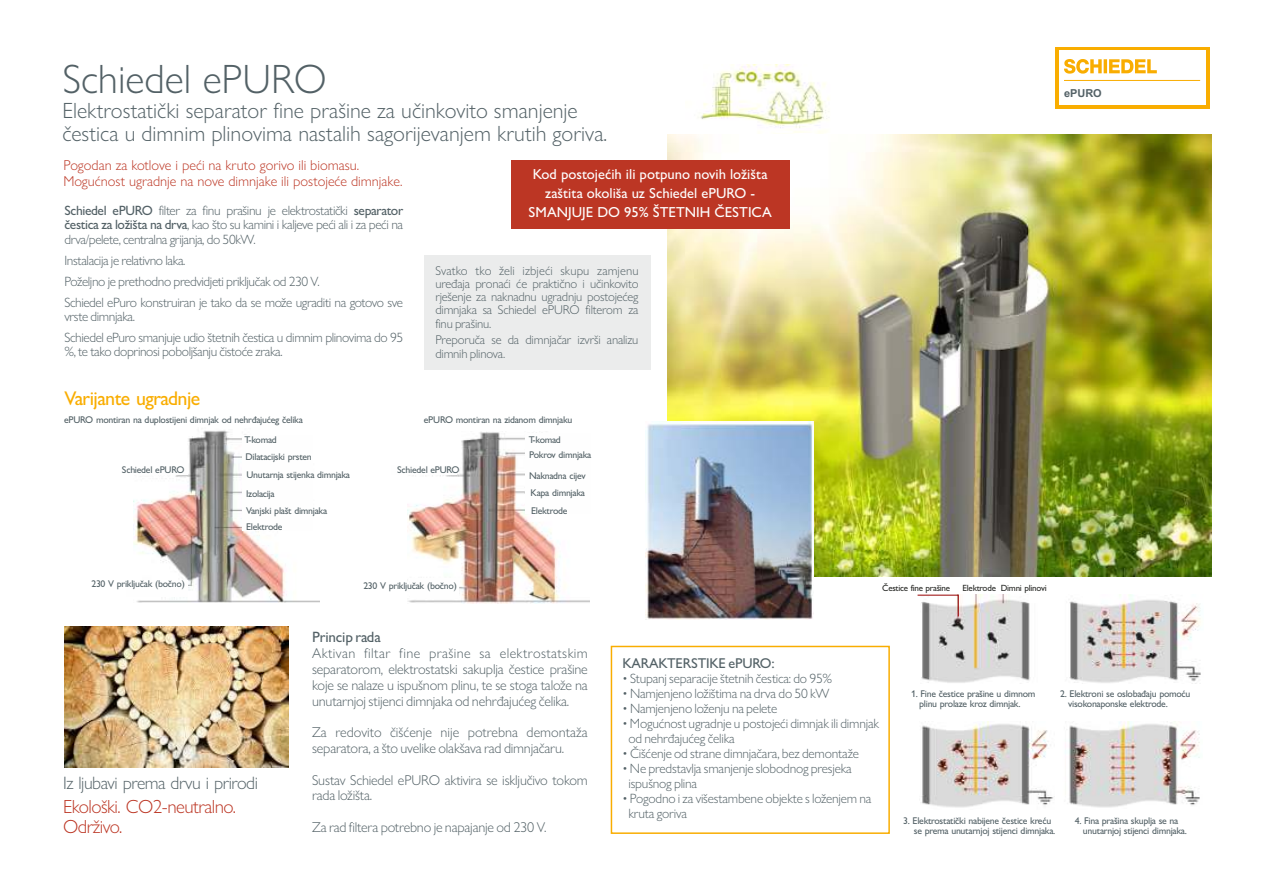
<style>
.page{position:relative;width:1263px;height:893px;background:#fff}
.page>*{position:absolute;margin:0;border:0;box-sizing:border-box;transform-origin:0 0}
.t1{font:300 41.1px "Gill Sans Nova";color:#536166}
.t2{font:300 22.05px/23px "Gill Sans Nova";color:#536166}
.t3{font:19.95px "Gill Sans Nova";letter-spacing:-.03em;color:#f9ad00}
.t4{font:300 19.05px/19.8px "Gill Sans Nova";letter-spacing:-.03em;color:#bc3624}
.t5{font:300 18px "Gill Sans Nova";letter-spacing:-.03em;color:#536166}
.t6{font:15px "Gill Sans Nova";letter-spacing:-.015em;color:#536166}
.t7{font:14.55px/18.9px "Gill Sans Nova";color:#fefefe;text-align:center}
.t8{font:300 14.4px/15.9px "Gill Sans Nova";color:#bc3624}
.t9{font:300 14.25px/15.8px "Gill Sans Nova";letter-spacing:-.015em;color:#536166}
.t10{font:14.25px "Gill Sans Nova";letter-spacing:-.015em;color:#536166}
.t11{font:300 13.5px/14.1px "Gill Sans Nova";letter-spacing:-.025em;color:#536166}
.t12{font:300 12.75px/13.4px "Gill Sans Nova";letter-spacing:-.015em;color:#536166;text-align:justify}
.t13{font:700 10.95px "Arial";color:#536166}
.t14{font:9.75px/10.8px "Gill Sans Nova";letter-spacing:-.03em;color:#536166}
.t15{font:9px "Gill Sans Nova";letter-spacing:-.03em;color:#2a2b28}
.s1{font-weight:400}
</style>
<div class="page">
<div style="left:611px;top:646px;width:279px;height:188px;border:1px solid #f9ad00"></div>
<svg style="left:1055px;top:47px;width:154px;height:62px;background:#f9b71f"></svg>
<div style="left:1058px;top:51px;width:147px;height:54px;background:#fff"></div>
<svg style="left:1064px;top:59px;width:93px;height:15px"></svg>
<hr style="left:1064px;top:80px;width:136px;height:1px;background:#f9ad00">
<img style="left:668px;top:134px;width:543px;height:442px">
<img style="left:645px;top:422px;width:168px;height:198px">
<div style="left:424px;top:255px;width:226px;height:115px;background:#ebecec"></div>
<img style="left:64px;top:627px;width:225px;height:140px">
<img style="left:921px;top:722px;width:279px;height:86px">
<img style="left:921px;top:594px;width:280px;height:89px">
<img style="left:698px;top:64px;width:131px;height:69px">
<div style="left:511px;top:161px;width:279px;height:68px;background:#bc3624"></div>
<img style="left:407px;top:432px;width:183px;height:172px">
<div style="left:525px;top:433px;width:66px;height:81px;background:#fefefe"></div>
<div style="left:391px;top:466px;width:65px;height:9px;background:#fefefe"></div>
<div style="left:410px;top:578px;width:48px;height:20px;background:#fefefe"></div>
<img style="left:133px;top:430px;width:187px;height:172px">
<div style="left:242px;top:435px;width:70px;height:95px;background:#fefefe"></div>
<div style="left:126px;top:580px;width:62px;height:17px;background:#fefefe"></div>
<div style="left:133px;top:460px;width:55px;height:15px;background:#fefefe"></div>
<svg style="left:917px;top:594px;width:42px;height:23px"></svg>
<h1 class="t1" style="left:63px;top:64px;width:265px">Schiedel ePURO</h1>
<h2 class="t2" style="left:62px;top:102px;width:546px">Elektrostatički separator fine prašine za učinkovito smanjenje čestica u dimnim plinovima nastalih sagorijevanjem krutih goriva.</h2>
<p class="t8" style="left:63px;top:159px;width:341px">Pogodan za kotlove i peći na kruto gorivo ili biomasu.<br>Mogućnost ugradnje na nove dimnjake ili postojeće dimnjake.</p>
<p class="t7" style="left:529px;top:166px;width:245px">Kod postojećih ili potpuno novih ložišta zaštita okoliša uz Schiedel ePURO -<br>SMANJUJE DO 95% ŠTETNIH ČESTICA</p>
<p class="t11" style="left:64px;top:205px;width:340px;text-align:justify"><span class="s1">Schiedel ePURO</span> filter za finu prašinu je elektrostatički <span class="s1">separator čestica za ložišta na drva</span>, kao što su kamini i kaljeve peći ali i za peći na drva/pelete, centralna grijanja, do 50kW.</p>
<p class="t11" style="left:64px;top:254px;width:123px">Instalacija je relativno laka.</p>
<p class="t11" style="left:64px;top:276px;width:257px">Poželjno je prethodno predvidjeti priključak od 230 V.</p>
<p class="t11" style="left:64px;top:297px;width:340px">Schiedel ePuro konstruiran je tako da se može ugraditi na gotovo sve vrste dimnjaka.</p>
<p class="t11" style="left:64px;top:332px;width:340px">Schiedel ePuro smanjuje udio štetnih čestica u dimnim plinovima do 95 %, te tako doprinosi poboljšanju čistoće zraka.</p>
<h3 class="t3" style="left:64px;top:391px;width:137px">Varijante ugradnje</h3>
<p class="t14" style="left:64px;top:415px;width:240px">ePURO montiran na duplostijeni dimnjak od nehrđajućeg čelika</p>
<p class="t12" style="left:435px;top:265px;width:205px">Svatko tko želi izbjeći skupu zamjenu uređaja pronaći će praktično i učinkovito rješenje za naknadnu ugradnju postojećeg dimnjaka sa Schiedel ePURO filterom za finu prašinu.</p>
<p class="t12" style="left:435px;top:335px;width:205px">Preporuča se da dimnjačar izvrši analizu dimnih plinova.</p>
<p class="t14" style="left:424px;top:415px;width:150px">ePURO montiran na zidanom dimnjaku</p>
<p class="t14" style="left:122px;top:465px;width:64px">Schiedel ePURO</p>
<p class="t14" style="left:91px;top:579px;width:95px">230 V priključak (bočno)</p>
<p class="t14" style="left:245px;top:432px;width:107px;line-height:17.5px">T-komad<br>Dilatacijski prsten<br>Unutarnja stijenka dimnjaka</p>
<p class="t14" style="left:246px;top:486px;width:83px;line-height:17.5px">Izolacija<br>Vanjski plašt dimnjaka</p>
<p class="t14" style="left:246px;top:522px;width:38px">Elektrode</p>
<p class="t14" style="left:397px;top:465px;width:64px">Schiedel ePURO</p>
<p class="t14" style="left:363px;top:582px;width:95px">230 V priključak (bočno)</p>
<p class="t14" style="left:529px;top:433px;width:64px;line-height:14.7px">T-komad<br>Pokrov dimnjaka</p>
<p class="t14" style="left:529px;top:468px;width:58px;line-height:17.1px">Naknadna cijev<br>Kapa dimnjaka</p>
<p class="t14" style="left:531px;top:506px;width:38px">Elektrode</p>
<p class="t6" style="left:312px;top:631px;width:70px">Princip rada</p>
<p class="t9" style="left:312px;top:647px;width:277px;text-align:justify">Aktivan filtar fine prašine sa elektrostatskim separatorom, elektrostatski sakuplja čestice prašine koje se nalaze u ispušnom plinu, te se stoga talože na unutarnjoj stijenci dimnjaka od nehrđajućeg čelika.</p>
<p class="t10" style="left:622px;top:658px;width:154px">KARAKTERSTIKE ePURO:</p>
<p class="t11" style="left:622px;top:673px;width:211px">• Stupanj separacije štetnih čestica: do 95%</p>
<p class="t11" style="left:622px;top:703px;width:156px">• Namjenjeno loženju na pelete</p>
<p class="t11" style="left:622px;top:688px;width:208px">• Namjenjeno ložištima na drva do 50 kW</p>
<p class="t13" style="left:1064px;top:89px;width:39px">ePURO</p>
<p class="t15" style="left:882px;top:585px;width:69px">Čestice fine prašine</p>
<p class="t15" style="left:962px;top:585px;width:86px">Elektrode Dimni plinovi</p>
<p class="t14" style="left:919px;top:689px;width:118px;text-indent:-8px">1. Fine čestice prašine u dimnom plinu prolaze kroz dimnjak.</p>
<p class="t14" style="left:1068px;top:689px;width:124px;text-indent:-8px">2. Elektroni se oslobađaju pomoću visokonaponske elektrode.</p>
<h3 class="t5" style="left:63px;top:776px;width:196px">Iz ljubavi prema drvu i prirodi</h3>
<h3 class="t4" style="left:63px;top:799px;width:175px">Ekološki. CO2-neutralno.<br>Održivo.</h3>
<p class="t9" style="left:312px;top:726px;width:277px">Za redovito čišćenje nije potrebna demontaža separatora, a što uvelike olakšava rad dimnjačaru.</p>
<p class="t9" style="left:312px;top:773px;width:277px">Sustav Schiedel ePURO aktivira se isključivo tokom rada ložišta.</p>
<p class="t9" style="left:312px;top:821px;width:236px">Za rad filtera potrebno je napajanje od 230 V.</p>
<p class="t11" style="left:622px;top:718px;width:258px">• Mogućnost ugradnje u postojeći dimnjak ili dimnjak</p>
<p class="t11" style="left:628px;top:733px;width:108px">od nehrđajućeg čelika</p>
<p class="t11" style="left:622px;top:748px;width:238px">• Čišćenje od strane dimnjačara, bez demontaže</p>
<p class="t11" style="left:622px;top:763px;width:231px">• Ne predstavlja smanjenje slobodnog presjeka</p>
<p class="t11" style="left:628px;top:778px;width:70px">ispušnog plina</p>
<p class="t11" style="left:622px;top:793px;width:251px">• Pogodno i za višestambene objekte s loženjem na</p>
<p class="t11" style="left:628px;top:808px;width:60px">kruta goriva</p>
<p class="t14" style="left:914px;top:816px;width:143px;text-indent:-11px">3. Elektrostatički nabijene čestice kreću se prema unutarnjoj stijenci dimnjaka.</p>
<p class="t14" style="left:1083px;top:816px;width:105px;text-indent:-8px">4. Fina prašina skuplja se na unutarnjoj stijenci dimnjaka.</p>
</div>
